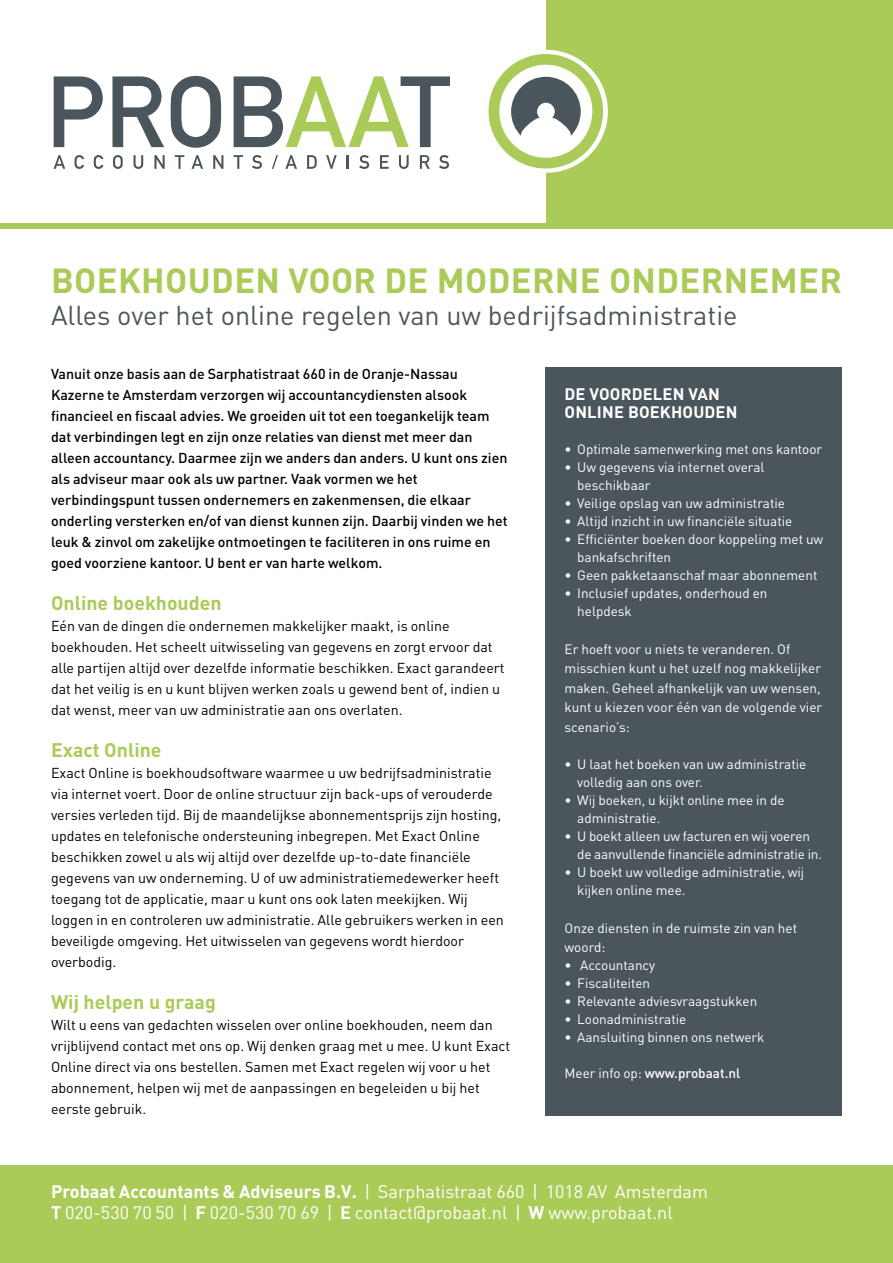
<style>
.page{position:relative;width:893px;height:1263px;background:#fff}
.page>*{position:absolute;margin:0;border:0;box-sizing:border-box;transform-origin:0 0}
.t1{font:700 34.5px "DINOT";letter-spacing:.01em;color:#abcb58}
.t2{font:27px "DINOT";color:#4b565c}
.t3{font:700 19.5px "DINOT";color:#abcb58}
.t4{font:18px/21px "DINOT";color:#fff}
.t5{font:700 16.5px/18px "DINOT";letter-spacing:.01em;color:#fff}
.t6{font:14.25px/21px "DINOT";color:#000}
.t7{font:500 14.25px/21px "DINOT";color:#000}
.t8{font:13.5px/18px "DINOT";color:#fff}
.t9{font:500 13.5px "DINOT";color:#fff}
.s1{font-weight:400}
.s2{font-weight:700}
</style>
<div class="page">
<div style="left:0;top:0;width:893px;height:228px;background:#abcb58"></div>
<div style="left:546px;top:367px;width:296px;height:748px;background:#4b565c"></div>
<div style="left:0;top:1165px;width:893px;height:98px;background:#abcb58"></div>
<div style="left:0;top:0;width:546px;height:223px;background:#fff"></div>
<svg style="left:285px;top:155px;width:12px;height:14px"></svg>
<svg style="left:307px;top:155px;width:10px;height:14px"></svg>
<svg style="left:326px;top:155px;width:11px;height:14px"></svg>
<svg style="left:347px;top:155px;width:2px;height:14px"></svg>
<svg style="left:359px;top:155px;width:10px;height:14px"></svg>
<svg style="left:380px;top:155px;width:9px;height:14px"></svg>
<svg style="left:399px;top:155px;width:10px;height:14px"></svg>
<svg style="left:420px;top:155px;width:10px;height:14px"></svg>
<svg style="left:439px;top:155px;width:10px;height:14px"></svg>
<svg style="left:272px;top:155px;width:6px;height:14px"></svg>
<svg style="left:54px;top:155px;width:11px;height:14px"></svg>
<svg style="left:74px;top:155px;width:10px;height:14px"></svg>
<svg style="left:94px;top:155px;width:9px;height:14px"></svg>
<svg style="left:113px;top:155px;width:10px;height:14px"></svg>
<svg style="left:134px;top:155px;width:9px;height:14px"></svg>
<svg style="left:154px;top:155px;width:11px;height:14px"></svg>
<svg style="left:175px;top:155px;width:9px;height:14px"></svg>
<svg style="left:192px;top:155px;width:11px;height:14px"></svg>
<svg style="left:213px;top:155px;width:10px;height:14px"></svg>
<svg style="left:234px;top:155px;width:9px;height:14px"></svg>
<svg style="left:252px;top:155px;width:10px;height:14px"></svg>
<svg style="left:54px;top:76px;width:49px;height:71px"></svg>
<svg style="left:112px;top:76px;width:52px;height:71px"></svg>
<svg style="left:171px;top:76px;width:50px;height:72px"></svg>
<svg style="left:234px;top:76px;width:216px;height:71px"></svg>
<svg style="left:488px;top:49px;width:115px;height:124px"></svg>
<h1 class="t1" style="left:51px;top:257px;width:22px">BOE</h1>
<h1 class="t1" style="left:118px;top:257px;width:370px">KHOUDEN VOOR DE MODE</h1>
<h1 class="t1" style="left:532px;top:257px;width:311px">RNE ONDERNEMER</h1>
<h2 class="t2" style="left:51px;top:297px;width:688px">Alles over het online regelen van uw bedrijfsadministratie</h2>
<p class="t7" style="left:51px;top:362px;width:458px">Vanuit onze basis aan de Sarphatistraat 660 in de Oranje-Nassau Kazerne te Amsterdam verzorgen wij accountancydiensten alsook financieel en fiscaal advies. We groeiden uit tot een toegankelijk team dat verbindingen legt en zijn onze relaties van dienst met meer dan alleen accountancy. Daarmee zijn we anders dan anders. U kunt ons zien als adviseur maar ook als uw partner. Vaak vormen we het verbindingspunt tussen ondernemers en zakenmensen, die elkaar onderling versterken en/of van dienst kunnen zijn. Daarbij vinden we het leuk &amp; zinvol om zakelijke ontmoetingen te faciliteren in ons ruime en goed voorziene kantoor. U bent er van harte welkom.</p>
<h3 class="t3" style="left:51px;top:589px;width:172px">ONLINE BOEKHOUDEN</h3>
<p class="t6" style="left:51px;top:614px;width:455px">Eén van de dingen die ondernemen makkelijker maakt, is online boekhouden. Het scheelt uitwisseling van gegevens en zorgt ervoor dat alle partijen altijd over dezelfde informatie beschikken. Exact garandeert dat het veilig is en u kunt blijven werken zoals u gewend bent of, indien u dat wenst, meer van uw administratie aan ons overlaten.</p>
<h3 class="t3" style="left:51px;top:736px;width:112px">EXACT ONLINE</h3>
<p class="t6" style="left:51px;top:761px;width:454px">Exact Online is boekhoudsoftware waarmee u uw bedrijfsadministratie via internet voert. Door de online structuur zijn back-ups of verouderde versies verleden tijd. Bij de maandelijkse abonnementsprijs zijn hosting, updates en telefonische ondersteuning inbegrepen. Met Exact Online beschikken zowel u als wij altijd over dezelfde up-to-date financiële gegevens van uw onderneming. U of uw administratiemedewerker heeft toegang tot de applicatie, maar u kunt ons ook laten meekijken. Wij loggen in en controleren uw administratie. Alle gebruikers werken in een beveiligde omgeving. Het uitwisselen van gegevens wordt hierdoor overbodig.</p>
<h3 class="t3" style="left:51px;top:988px;width:166px">WIJ HELPEN U GRAAG</h3>
<p class="t6" style="left:51px;top:1013px;width:461px">Wilt u eens van gedachten wisselen over online boekhouden, neem dan vrijblijvend contact met ons op. Wij denken graag met u mee. U kunt Exact Online direct via ons bestellen. Samen met Exact regelen wij voor u het abonnement, helpen wij met de aanpassingen en begeleiden u bij het eerste gebruik.</p>
<p class="t5" style="left:565px;top:385px;width:174px">DE VOORDELEN VAN<br>ONLINE BOEKHOUDEN</p>
<p class="t8" style="left:564px;top:440px;width:259px">• Optimale samenwerking met ons kantoor</p>
<p class="t8" style="left:577px;top:458px;width:189px;text-indent:-13px">• Uw gegevens via internet overal beschikbaar</p>
<p class="t8" style="left:564px;top:494px;width:222px">• Veilige opslag van uw administratie</p>
<p class="t8" style="left:564px;top:512px;width:229px">• Altijd inzicht in uw financiële situatie</p>
<p class="t8" style="left:577px;top:530px;width:248px;text-indent:-13px">• Efficiënter boeken door koppeling met uw bankafschriften</p>
<p class="t8" style="left:564px;top:566px;width:255px">• Geen pakketaanschaf maar abonnement</p>
<p class="t8" style="left:577px;top:584px;width:192px;text-indent:-13px">• Inclusief updates, onderhoud en helpdesk</p>
<p class="t8" style="left:564px;top:638px;width:259px;line-height:19.5px">Er hoeft voor u niets te veranderen. Of misschien kunt u het uzelf nog makkelijker maken. Geheel afhankelijk van uw wensen, kunt u kiezen voor één van de volgende vier scenario’s:</p>
<p class="t8" style="left:577px;top:755px;width:231px;text-indent:-13px">• U laat het boeken van uw administratie volledig aan ons over.</p>
<p class="t8" style="left:577px;top:791px;width:209px;text-indent:-13px">• Wij boeken, u kijkt online mee in de administratie.</p>
<p class="t8" style="left:577px;top:827px;width:246px;text-indent:-13px">• U boekt alleen uw facturen en wij voeren de aanvullende financiële administratie in.</p>
<p class="t8" style="left:577px;top:863px;width:229px;text-indent:-13px">• U boekt uw volledige administratie, wij kijken online mee.</p>
<p class="t8" style="left:564px;top:917px;width:234px;line-height:19.5px">Onze diensten in de ruimste zin van het woord:</p>
<p class="t8" style="left:564px;top:956px;width:92px">• Accountancy</p>
<p class="t8" style="left:564px;top:974px;width:87px">• Fiscaliteiten</p>
<p class="t8" style="left:564px;top:992px;width:194px">• Relevante adviesvraagstukken</p>
<p class="t8" style="left:564px;top:1010px;width:123px">• Loonadministratie</p>
<p class="t8" style="left:564px;top:1028px;width:201px">• Aansluiting binnen ons netwerk</p>
<p class="t9" style="left:564px;top:1064px;width:177px"><span class="s1">Meer info op:</span> www.probaat.nl</p>
<p class="t4" style="left:51px;top:1180px;width:658px"><span class="s2">PROBAAT ACCOUNTANTS &amp; ADVISEURS B.V.</span> | Sarphatistraat 660 | 1018 AV Amsterdam<br><span class="s2">T</span> 020-530 70 50 | <span class="s2">F</span> 020-530 70 69 | <span class="s2">E</span> contact@probaat.nl | <span class="s2">W</span> www.probaat.nl</p>
</div>
